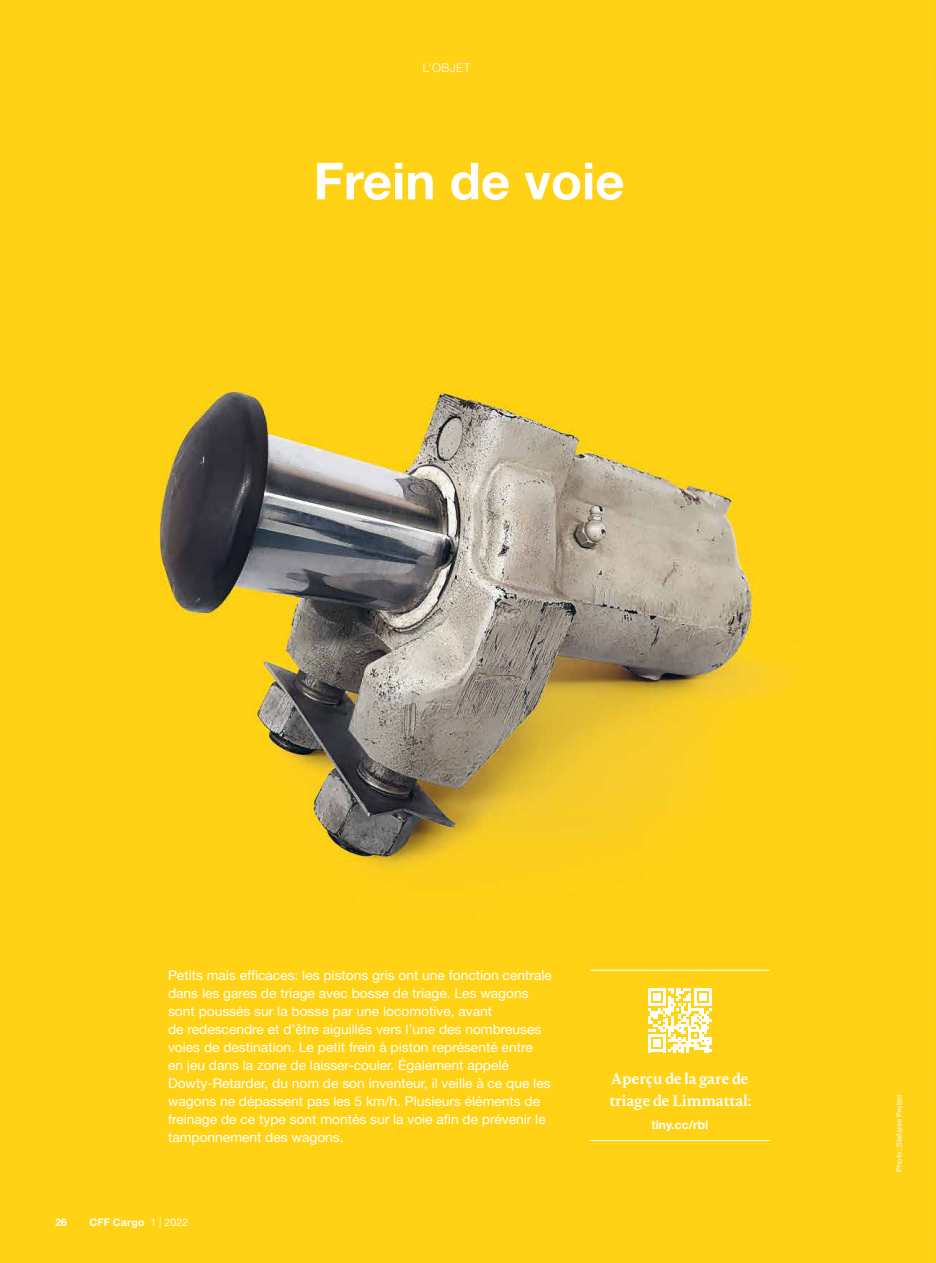
<style>
.page{position:relative;width:936px;height:1263px;background:#fff}
.page>*{position:absolute;margin:0;border:0;box-sizing:border-box;transform-origin:0 0}
.t1{font:700 51px "Helvetica Neue LT Std";color:#fff}
.t2{font:700 15px/22.5px "Novel Pro";letter-spacing:-.01em;color:#fff}
.t3{font:13.5px/18px "Helvetica Neue LT Std";color:#fff}
.t4{font:700 12px "Helvetica Neue LT Std";color:#fff}
.t5{font:300 12px "Helvetica Neue LT Std";letter-spacing:.03em;color:#fff}
.t6{font:700 10.5px "Helvetica Neue LT Std";letter-spacing:.02em;color:#fff}
.t7{font:7.5px "Helvetica Neue LT Std";letter-spacing:.01em;color:#fff}
.s1{font-weight:400}
</style>
<div class="page">
<img style="left:0;top:0;width:935px;height:1263px">
<hr style="left:590px;top:970px;width:179px;height:1px;background:#fff">
<hr style="left:590px;top:1140px;width:179px;height:1px;background:#fff">
<svg style="left:647px;top:988px;width:64px;height:64px"></svg>
<p class="t5" style="left:423px;top:61px;width:49px">L’OBJET</p>
<h1 class="t1" style="left:313px;top:150px;width:312px">Frein de voie</h1>
<p class="t3" style="left:168px;top:966px;width:385px">Petits mais efficaces: les pistons gris ont une fonction centrale dans les gares de triage avec bosse de triage. Les wagons sont poussés sur la bosse par une locomotive, avant<br>de redescendre et d’être aiguillés vers l’une des nombreuses voies de destination. Le petit frein à piston représenté entre<br>en jeu dans la zone de laisser-couler. Également appelé Dowty-Retarder, du nom de son inventeur, il veille à ce que les wagons ne dépassent pas les 5 km/h. Plusieurs éléments de freinage de ce type sont montés sur la voie afin de prévenir le tamponnement des wagons.</p>
<p class="t6" style="left:56px;top:1215px;width:13px">26</p>
<p class="t6" style="left:89px;top:1215px;width:100px">CFF Cargo <span class="s1">1 | 2022</span></p>
<p class="t2" style="left:609px;top:1066px;width:143px">Aperçu de la gare de triage de Limmattal:</p>
<p class="t4" style="left:651px;top:1117px;width:58px">tiny.cc/rbl</p>
<p class="t7" style="left:894px;top:1172px;width:79px;rotate:-90deg">Photo: Stefanie Probst</p>
</div>
